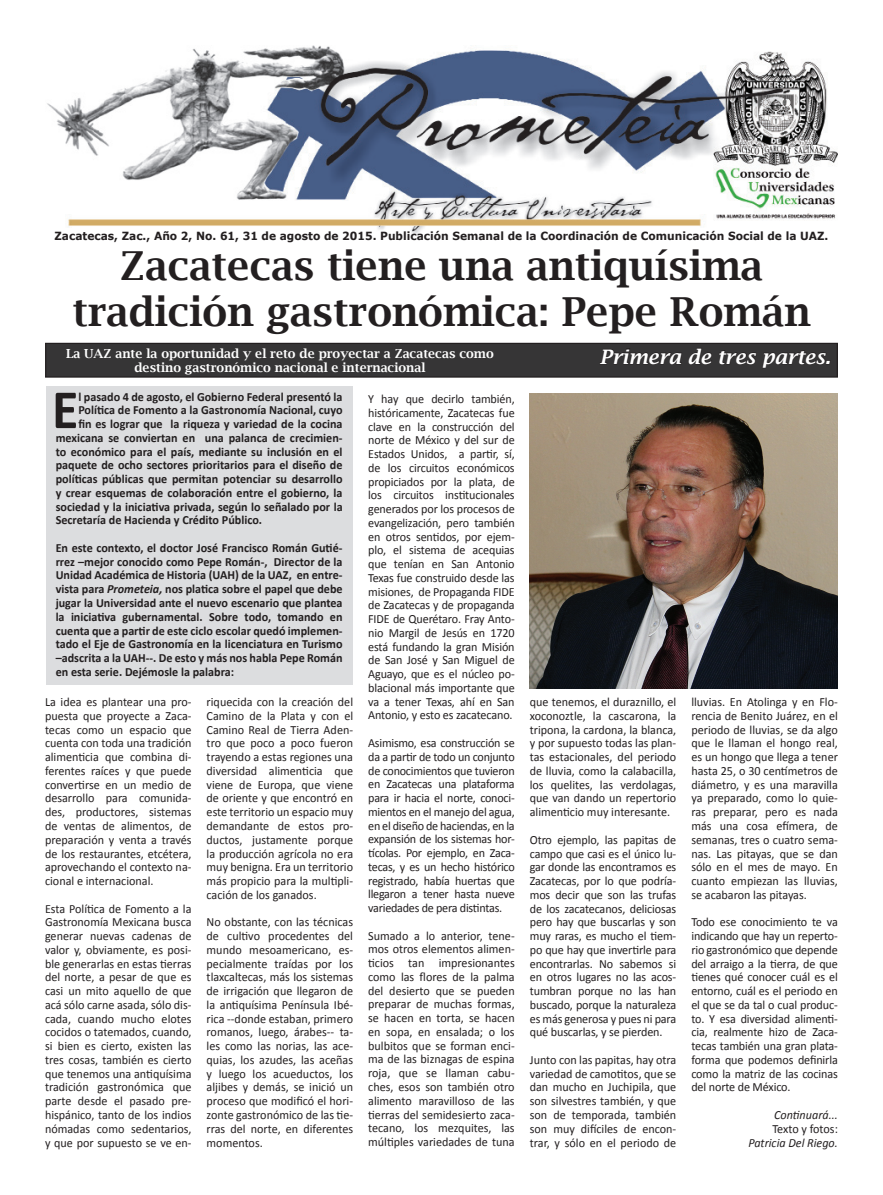
<style>
.page{position:relative;width:883px;height:1195px;background:#fff}
.page>*{position:absolute;margin:0;border:0;box-sizing:border-box;transform-origin:0 0}
.t1{font:700 55.88px "Calibri";color:#231f20}
.t2{font:600 40px/46px "Lucida Bright";color:#231f20;text-align:center}
.t3{font:italic 600 20px "Lucida Bright";color:#fff}
.t4{font:12.5px/13.8px "Calibri";color:#231f20;text-align:justify}
.t5{font:700 12.5px/13.8px "Calibri";color:#231f20;text-align:justify}
.t6{font:600 12.5px/14.4px "Lucida Bright";color:#fff;text-align:center}
.t7{font:italic 12.5px "Calibri";color:#231f20}
.t8{font:700 11.25px "Verdana";color:#231f20;scale:.95 1}
.s1{font-style:italic}
</style>
<div class="page">
<div style="left:46px;top:343px;width:791px;height:34px;background:#363536"></div>
<div style="left:45px;top:343px;width:792px;height:34px;border:1px solid #231f20"></div>
<img style="left:47px;top:45px;width:790px;height:190px">
<svg style="left:600px;top:348px;width:82px;height:16px"></svg>
<svg style="left:688px;top:348px;width:24px;height:16px"></svg>
<svg style="left:719px;top:350px;width:111px;height:18px"></svg>
<div style="left:46px;top:386px;width:306px;height:298px;background:#dcdddf"></div>
<img style="left:529px;top:393px;width:308px;height:295px">
<p class="t8" style="left:55px;top:227px;width:815px">Zacatecas, Zac., Año 2, No. 61, 31 de agosto de 2015. Publicación Semanal de la Coordinación de Comunicación Social de la UAZ.</p>
<h2 class="t2" style="left:72px;top:243px;width:739px">Zacatecas tiene una antiquísima tradición gastronómica: Pepe Román</h2>
<p class="t6" style="left:66px;top:346px;width:429px">La UAZ ante la oportunidad y el reto de proyectar a Zacatecas como destino gastronómico nacional e internacional</p>
<h3 class="t3" style="left:599px;top:345px;width:232px">Primera de tres partes.</h3>
<h1 class="t1" style="left:52px;top:374px;width:28px">E</h1>
<p class="t5" style="left:78px;top:389px;width:266px">l pasado 4 de agosto, el Gobierno Federal presentó la</p>
<p class="t4" style="left:368px;top:392px;width:148px">Y hay que decirlo también, históricamente, Zacatecas fue clave en la construcción del norte de México y del sur de Estados Unidos, a partir, sí, de los circuitos económicos propiciados por la plata, de los circuitos institucionales generados por los procesos de evangelización, pero también en otros sentidos, por ejem&shy;plo, el sistema de acequias que tenían en San Antonio Texas fue construido desde las misiones, de Propaganda FIDE de Zacatecas y de propaganda FIDE de Querétaro. Fray Anto&shy;nio Margil de Jesús en 1720 está fundando la gran Misión de San José y San Miguel de Aguayo, que es el núcleo po&shy;blacional más importante que va a tener Texas, ahí en San Antonio, y esto es zacatecano.</p>
<p class="t4" style="left:368px;top:735px;width:148px">Asimismo, esa construcción se da a partir de todo un conjunto de conocimientos que tuvieron en Zacatecas una plataforma para ir hacia el norte, conoci&shy;mientos en el manejo del agua, en el diseño de haciendas, en la expansión de los sistemas hor&shy;tícolas. Por ejemplo, en Zaca&shy;tecas, y es un hecho histórico registrado, había huertas que llegaron a tener hasta nueve variedades de pera distintas.</p>
<p class="t4" style="left:368px;top:928px;width:148px">Sumado a lo anterior, tene&shy;mos otros elementos alimen&shy;ticios tan impresionantes como las flores de la palma del desierto que se pueden preparar de muchas formas, se hacen en torta, se hacen en sopa, en ensalada; o los bulbitos que se forman enci&shy;ma de las biznagas de espina roja, que se llaman cabu&shy;ches, esos son también otro alimento maravilloso de las tierras del semidesierto zaca&shy;tecano, los mezquites, las múltiples variedades de tuna</p>
<p class="t5" style="left:78px;top:403px;width:266px">Política de Fomento a la Gastronomía Nacional, cuyo</p>
<p class="t5" style="left:78px;top:417px;width:266px">fin es lograr que la riqueza y variedad de la cocina</p>
<p class="t5" style="left:56px;top:431px;width:288px">mexicana se conviertan en una palanca de crecimien-</p>
<p class="t5" style="left:56px;top:444px;width:288px">to económico para el país, mediante su inclusión en el</p>
<p class="t5" style="left:56px;top:458px;width:288px">paquete de ocho sectores prioritarios para el diseño de</p>
<p class="t5" style="left:56px;top:472px;width:288px">políticas públicas que permitan potenciar su desarrollo</p>
<p class="t5" style="left:56px;top:486px;width:288px">y crear esquemas de colaboración entre el gobierno, la</p>
<p class="t5" style="left:56px;top:499px;width:288px">sociedad y la iniciativa privada, según lo señalado por la</p>
<p class="t5" style="left:56px;top:513px;width:208px">Secretaría de Hacienda y Crédito Público.</p>
<p class="t5" style="left:56px;top:541px;width:288px">En este contexto, el doctor José Francisco Román Gutié&shy;rrez –mejor conocido como Pepe Román-, Director de la Unidad Académica de Historia (UAH) de la UAZ, en entre&shy;vista para <span class="s1">Prometeia,</span> nos platica sobre el papel que debe jugar la Universidad ante el nuevo escenario que plantea la iniciativa gubernamental. Sobre todo, tomando en cuenta que a partir de este ciclo escolar quedó implemen&shy;tado el Eje de Gastronomía en la licenciatura en Turismo –adscrita a la UAH--. De esto y más nos habla Pepe Román en esta serie. Dejémosle la palabra:</p>
<p class="t4" style="left:691px;top:695px;width:148px">lluvias. En Atolinga y en Flo&shy;rencia de Benito Juárez, en el periodo de lluvias, se da algo que le llaman el hongo real, es un hongo que llega a tener hasta 25, o 30 centímetros de diámetro, y es una maravilla ya preparado, como lo quie&shy;ras preparar, pero es nada más una cosa efímera, de semanas, tres o cuatro sema&shy;nas. Las pitayas, que se dan sólo en el mes de mayo. En cuanto empiezan las lluvias, se acabaron las pitayas.</p>
<p class="t4" style="left:691px;top:915px;width:148px">Todo ese conocimiento te va indicando que hay un reperto&shy;rio gastronómico que depende del arraigo a la tierra, de que tienes qué conocer cuál es el entorno, cuál es el periodo en el que se da tal o cual produc&shy;to. Y esa diversidad alimenti&shy;cia, realmente hizo de Zaca&shy;tecas también una gran plata&shy;forma que podemos definirla como la matriz de las cocinas del norte de México.</p>
<p class="t7" style="left:774px;top:1105px;width:65px">Continuará...</p>
<p class="t4" style="left:772px;top:1121px;width:67px">Texto y fotos:</p>
<p class="t7" style="left:748px;top:1133px;width:91px">Patricia Del Riego.</p>
<p class="t4" style="left:206px;top:695px;width:148px">riquecida con la creación del Camino de la Plata y con el Camino Real de Tierra Aden&shy;tro que poco a poco fueron trayendo a estas regiones una diversidad alimenticia que viene de Europa, que viene de oriente y que encontró en este territorio un espacio muy demandante de estos pro&shy;ductos, justamente porque la producción agrícola no era muy benigna. Era un territorio más propicio para la multipli&shy;cación de los ganados.</p>
<p class="t4" style="left:206px;top:915px;width:148px">No obstante, con las técnicas de cultivo procedentes del mundo mesoamericano, es&shy;pecialmente traídas por los tlaxcaltecas, más los sistemas de irrigación que llegaron de la antiquísima Península Ibé&shy;rica --donde estaban, primero romanos, luego, árabes-- ta&shy;les como las norias, las ace&shy;quias, los azudes, las aceñas y luego los acueductos, los aljibes y demás, se inició un proceso que modificó el hori&shy;zonte gastronómico de las tie&shy;rras del norte, en diferentes momentos.</p>
<p class="t4" style="left:45px;top:695px;width:148px">La idea es plantear una pro&shy;puesta que proyecte a Zaca&shy;tecas como un espacio que cuenta con toda una tradición alimenticia que combina di&shy;ferentes raíces y que puede convertirse en un medio de desarrollo para comunida&shy;des, productores, sistemas de ventas de alimentos, de preparación y venta a través de los restaurantes, etcétera, aprovechando el contexto na&shy;cional e internacional.</p>
<p class="t4" style="left:45px;top:901px;width:148px">Esta Política de Fomento a la Gastronomía Mexicana busca generar nuevas cadenas de valor y, obviamente, es posi&shy;ble generarlas en estas tierras del norte, a pesar de que es casi un mito aquello de que acá sólo carne asada, sólo dis&shy;cada, cuando mucho elotes cocidos o tatemados, cuando, si bien es cierto, existen las tres cosas, también es cierto que tenemos una antiquísima tradición gastronómica que parte desde el pasado pre&shy;hispánico, tanto de los indios nómadas como sedentarios, y que por supuesto se ve en-</p>
<p class="t4" style="left:529px;top:695px;width:148px">que tenemos, el duraznillo, el xoconoztle, la cascarona, la tripona, la cardona, la blanca, y por supuesto todas las plan&shy;tas estacionales, del periodo de lluvia, como la calabacilla, los quelites, las verdolagas, que van dando un repertorio alimenticio muy interesante.</p>
<p class="t4" style="left:529px;top:832px;width:148px">Otro ejemplo, las papitas de campo que casi es el único lu&shy;gar donde las encontramos es Zacatecas, por lo que podría&shy;mos decir que son las trufas de los zacatecanos, deliciosas pero hay que buscarlas y son muy raras, es mucho el tiem&shy;po que hay que invertirle para encontrarlas. No sabemos si en otros lugares no las acos&shy;tumbran porque no las han buscado, porque la naturaleza es más generosa y pues ni para qué buscarlas, y se pierden.</p>
<p class="t4" style="left:529px;top:1052px;width:148px">Junto con las papitas, hay otra variedad de camotitos, que se dan mucho en Juchipila, que son silvestres también, y que son de temporada, también son muy difíciles de encon&shy;trar, y sólo en el periodo de</p>
</div>
